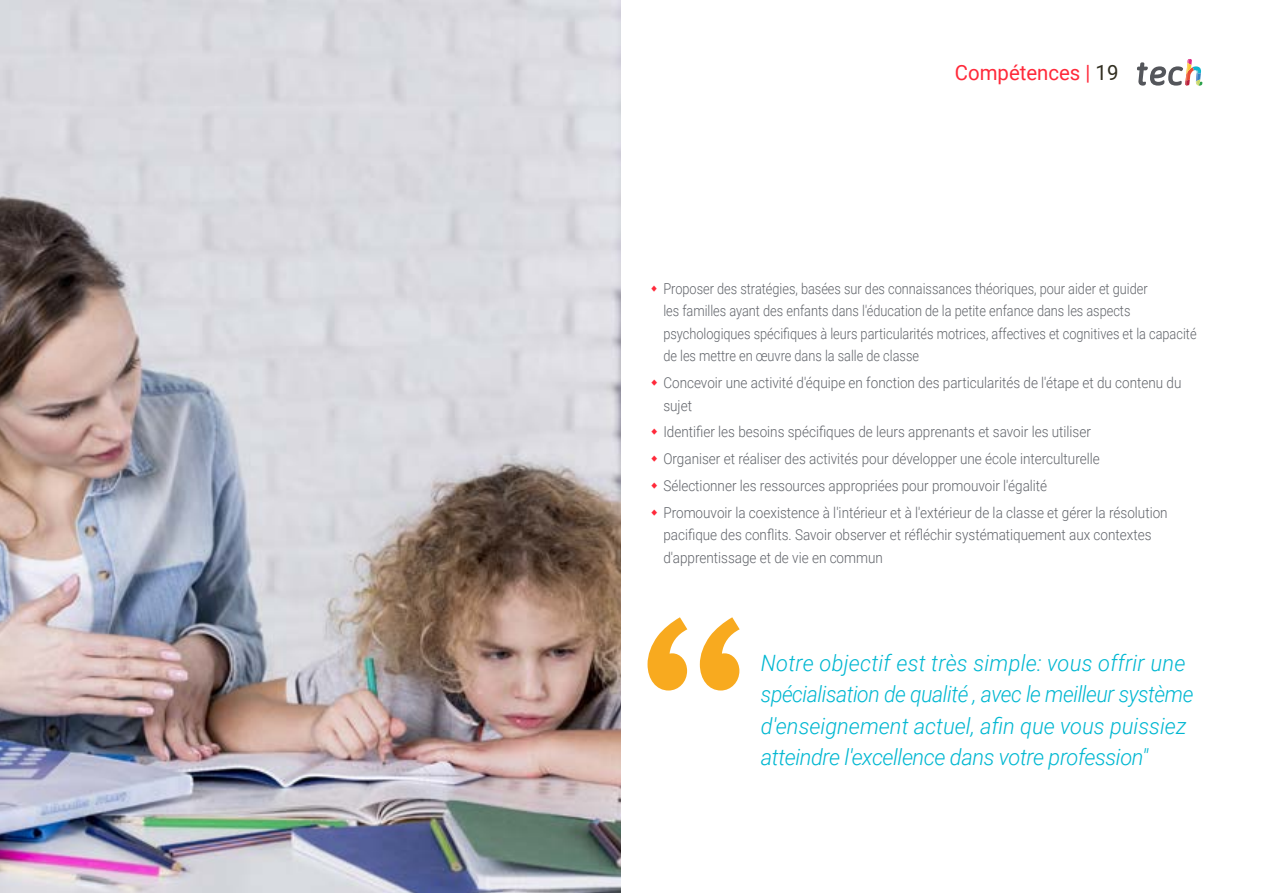
<style>
.page{position:relative;width:1263px;height:893px;background:#fff}
.page>*{position:absolute;margin:0;border:0;box-sizing:border-box;transform-origin:0 0}
.t1{font:italic 300 22.5px/31.5px "Roboto";letter-spacing:-.02em;color:#00b7d1}
.t2{font:21px "Roboto";color:#ff293a}
.t3{font:300 15px/26.7px "Roboto";color:#61646a;scale:.9 1}
.t4{font:300 15px/22.5px "Roboto";color:#61646a;scale:.85 1}
.s1{color:#312e20}
</style>
<div class="page">
<svg style="left:1137px;top:59px;width:65px;height:27px"></svg>
<img style="left:0;top:0;width:621px;height:893px">
<svg style="left:647px;top:617px;width:93px;height:73px"></svg>
<h2 class="t2" style="left:955px;top:57px;width:165px">Compétences | <span class="s1">19</span></h2>
<p class="t4" style="left:663px;top:277px;width:629px">Proposer des stratégies, basées sur des connaissances théoriques, pour aider et guider<br>les familles ayant des enfants dans l'éducation de la petite enfance dans les aspects psychologiques spécifiques à leurs particularités motrices, affectives et cognitives et la capacité de les mettre en œuvre dans la salle de classe</p>
<p class="t3" style="left:663px;top:371px;width:577px;line-height:22.5px">Concevoir une activité d'équipe en fonction des particularités de l'étape et du contenu du sujet</p>
<p class="t3" style="left:663px;top:418px;width:562px">Identifier les besoins spécifiques de leurs apprenants et savoir les utiliser<br>Organiser et réaliser des activités pour développer une école interculturelle Sélectionner les ressources appropriées pour promouvoir l'égalité<br>Promouvoir la coexistence à l'intérieur et à l'extérieur de la classe et gérer la résolution</p>
<p class="t3" style="left:663px;top:523px;width:544px;line-height:22.5px">pacifique des conflits. Savoir observer et réfléchir systématiquement aux contextes d'apprentissage et de vie en commun</p>
<h1 class="t1" style="left:761px;top:646px;width:434px">Notre objectif est très simple: vous offrir une spécialisation de qualité , avec le meilleur système d'enseignement actuel, afin que vous puissiez atteindre l'excellence dans votre profession"</h1>
</div>
